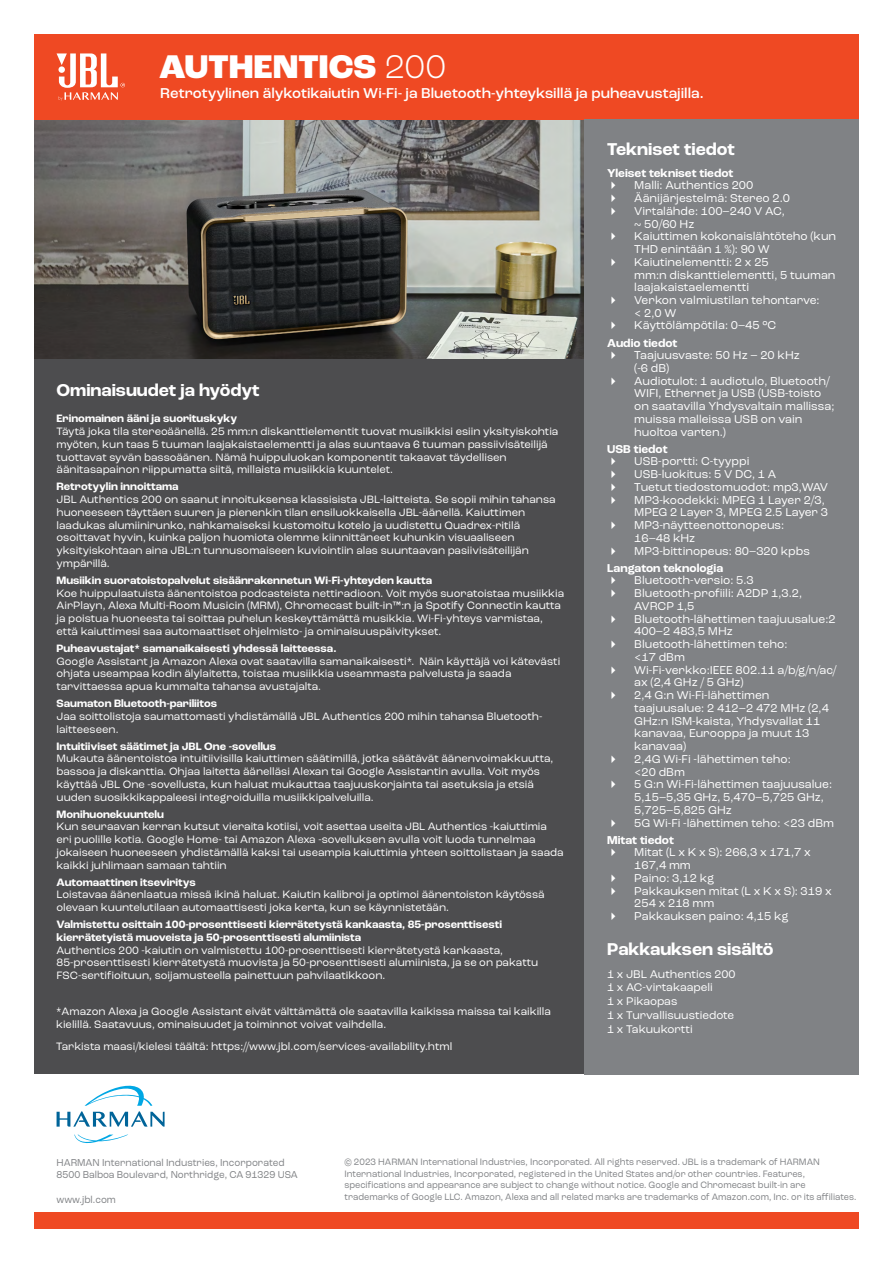
<style>
.page{position:relative;width:893px;height:1263px;background:#fff}
.page>*{position:absolute;margin:0;border:0;box-sizing:border-box;transform-origin:0 0}
.t1{font:800 34.5px "Roc Grotesk";color:#fff}
.t2{font:700 18px "Roc Grotesk";color:#fff}
.t3{font:500 15px "Roc Grotesk";color:#fff}
.t4{font:12px/12.8px "Roc Grotesk";color:#fff}
.t5{font:700 12px "Roc Grotesk";color:#fff}
.t6{font:11.7px/13.6px "Roc Grotesk";color:#fff}
.t7{font:11.25px/12.8px "Roc Grotesk";color:#fff}
.t8{font:700 11.25px/12.8px "Roc Grotesk";color:#fff}
.t9{font:10.5px/12.6px "Roc Grotesk";color:#808285;scale:.94 1}
.t10{font:9.75px/11.7px "Roc Grotesk";color:#808285;scale:.94 1}
.s1{font-weight:300}
</style>
<div class="page">
<img style="left:34px;top:119px;width:551px;height:240px">
<div style="left:34px;top:1213px;width:825px;height:16px;background:#ef4923"></div>
<svg style="left:74px;top:1134px;width:54px;height:9px"></svg>
<svg style="left:57px;top:1085px;width:108px;height:42px"></svg>
<div style="left:34px;top:34px;width:825px;height:85px;background:#ef4923"></div>
<svg style="left:57px;top:53px;width:68px;height:48px"></svg>
<div style="left:34px;top:359px;width:553px;height:715px;background:#4d4d4f"></div>
<div style="left:585px;top:119px;width:274px;height:955px;background:#808285"></div>
<h1 class="t1" style="left:159px;top:45px;width:289px">AUTHENTICS <span class="s1">200</span></h1>
<h3 class="t3" style="left:160px;top:84px;width:545px">Retrotyylinen älykotikaiutin Wi-Fi- ja Bluetooth-yhteyksillä ja puheavustajilla.</h3>
<h2 class="t2" style="left:57px;top:378px;width:205px">Ominaisuudet ja hyödyt</h2>
<p class="t8" style="left:57px;top:412px;width:182px">Erinomainen ääni ja suorituskyky</p>
<p class="t7" style="left:57px;top:425px;width:503px">Täytä joka tila stereoäänellä. 25 mm:n diskanttielementit tuovat musiikkisi esiin yksityiskohtia myöten, kun taas 5 tuuman laajakaistaelementti ja alas suuntaava 6 tuuman passiivisäteilijä tuottavat syvän bassoäänen. Nämä huippuluokan komponentit takaavat täydellisen äänitasapainon riippumatta siitä, millaista musiikkia kuuntelet.</p>
<p class="t8" style="left:57px;top:480px;width:123px">Retrotyylin innoittama</p>
<p class="t7" style="left:57px;top:493px;width:501px">JBL Authentics 200 on saanut innoituksensa klassisista JBL-laitteista. Se sopii mihin tahansa huoneeseen täyttäen suuren ja pienenkin tilan ensiluokkaisella JBL-äänellä. Kaiuttimen laadukas alumiinirunko, nahkamaiseksi kustomoitu kotelo ja uudistettu Quadrex-ritilä osoittavat hyvin, kuinka paljon huomiota olemme kiinnittäneet kuhunkin visuaaliseen yksityiskohtaan aina JBL:n tunnusomaiseen kuviointiin alas suuntaavan pasiivisäteilijän ympärillä.</p>
<p class="t8" style="left:57px;top:574px;width:377px">Musiikin suoratoistopalvelut sisäänrakennetun Wi-Fi-yhteyden kautta</p>
<p class="t7" style="left:57px;top:586px;width:509px">Koe huippulaatuista äänentoistoa podcasteista nettiradioon. Voit myös suoratoistaa musiikkia AirPlayn, Alexa Multi-Room Musicin (MRM), Chromecast built-in™:n ja Spotify Connectin kautta ja poistua huoneesta tai soittaa puhelun keskeyttämättä musikkia. Wi-Fi-yhteys varmistaa, että kaiuttimesi saa automaattiset ohjelmisto- ja ominaisuuspäivitykset.</p>
<p class="t8" style="left:57px;top:642px;width:281px">Puheavustajat* samanaikaisesti yhdessä laitteessa.</p>
<p class="t7" style="left:57px;top:654px;width:505px">Google Assistant ja Amazon Alexa ovat saatavilla samanaikaisesti*. Näin käyttäjä voi kätevästi ohjata useampaa kodin älylaitetta, toistaa musiikkia useammasta palvelusta ja saada tarvittaessa apua kummalta tahansa avustajalta.</p>
<p class="t8" style="left:57px;top:697px;width:162px">Saumaton Bluetooth-pariliitos</p>
<p class="t7" style="left:57px;top:710px;width:487px">Jaa soittolistoja saumattomasti yhdistämällä JBL Authentics 200 mihin tahansa Bluetooth&shy;laitteeseen.</p>
<p class="t8" style="left:57px;top:740px;width:221px">Intuitiiviset säätimet ja JBL One -sovellus</p>
<p class="t7" style="left:57px;top:752px;width:498px">Mukauta äänentoistoa intuitiivisilla kaiuttimen säätimillä, jotka säätävät äänenvoimakkuutta, bassoa ja diskanttia. Ohjaa laitetta äänelläsi Alexan tai Google Assistantin avulla. Voit myös käyttää JBL One -sovellusta, kun haluat mukauttaa taajuuskorjainta tai asetuksia ja etsiä uuden suosikkikappaleesi integroiduilla musiikkipalveluilla.</p>
<p class="t8" style="left:57px;top:808px;width:109px">Monihuonekuuntelu</p>
<p class="t7" style="left:57px;top:820px;width:509px">Kun seuraavan kerran kutsut vieraita kotiisi, voit asettaa useita JBL Authentics -kaiuttimia eri puolille kotia. Google Home- tai Amazon Alexa -sovelluksen avulla voit luoda tunnelmaa jokaiseen huoneeseen yhdistämällä kaksi tai useampia kaiuttimia yhteen soittolistaan ja saada kaikki juhlimaan samaan tahtiin</p>
<p class="t8" style="left:57px;top:876px;width:141px">Automaattinen itseviritys</p>
<p class="t7" style="left:57px;top:888px;width:490px">Loistavaa äänenlaatua missä ikinä haluat. Kaiutin kalibroi ja optimoi äänentoiston käytössä olevaan kuuntelutilaan automaattisesti joka kerta, kun se käynnistetään.</p>
<p class="t8" style="left:57px;top:918px;width:447px">Valmistettu osittain 100-prosenttisesti kierrätetystä kankaasta, 85-prosenttisesti kierrätetyistä muoveista ja 50-prosenttisesti alumiinista</p>
<p class="t7" style="left:57px;top:943px;width:483px">Authentics 200 -kaiutin on valmistettu 100-prosenttisesti kierrätetystä kankaasta,<br>85-prosenttisesti kierrätetystä muovista ja 50-prosenttisesti alumiinista, ja se on pakattu<br>FSC-sertifioituun, soijamusteella painettuun pahvilaatikkoon.</p>
<p class="t7" style="left:56px;top:1005px;width:496px">*Amazon Alexa ja Google Assistant eivät välttämättä ole saatavilla kaikissa maissa tai kaikilla kielillä. Saatavuus, ominaisuudet ja toiminnot voivat vaihdella.</p>
<p class="t7" style="left:56px;top:1040px;width:398px">Tarkista maasi/kielesi täältä: https://www.jbl.com/services-availability.html</p>
<h2 class="t2" style="left:607px;top:138px;width:129px">Tekniset tiedot</h2>
<p class="t5" style="left:607px;top:165px;width:128px">Yleiset tekniset tiedot</p>
<p class="t4" style="left:634px;top:179px;width:203px">Malli: Authentics 200<br>Äänijärjestelmä: Stereo 2.0<br>Virtalähde: 100–240 V AC,<br>~ 50/60 Hz<br>Kaiuttimen kokonaislähtöteho (kun<br>THD enintään 1 %): 90 W<br>Kaiutinelementti: 2 x 25<br>mm:n diskanttielementti, 5 tuuman laajakaistaelementti<br>Verkon valmiustilan tehontarve:<br>&lt; 2,0 W<br>Käyttölämpötila: 0–45 °C</p>
<p class="t5" style="left:607px;top:335px;width:72px">Audio tiedot</p>
<p class="t4" style="left:634px;top:349px;width:202px">Taajuusvaste: 50 Hz – 20 kHz<br>(-6 dB)<br>Audiotulot: 1 audiotulo, Bluetooth/<br>WIFI, Ethernet ja USB (USB-toisto on saatavilla Yhdysvaltain mallissa; muissa malleissa USB on vain huoltoa varten.)</p>
<p class="t5" style="left:607px;top:441px;width:62px">USB tiedot</p>
<p class="t4" style="left:634px;top:455px;width:195px">USB-portti: C-tyyppi<br>USB-luokitus: 5 V DC, 1 A<br>Tuetut tiedostomuodot: mp3,WAV<br>MP3-koodekki: MPEG 1 Layer 2/3,<br>MPEG 2 Layer 3, MPEG 2.5 Layer 3<br>MP3-näytteenottonopeus:<br>16–48 kHz<br>MP3-bittinopeus: 80–320 kpbs</p>
<p class="t5" style="left:607px;top:560px;width:118px">Langaton teknologia</p>
<p class="t4" style="left:634px;top:574px;width:204px">Bluetooth-versio: 5.3<br>Bluetooth-profiili: A2DP 1,3.2,<br>AVRCP 1,5<br>Bluetooth-lähettimen taajuusalue:2<br>400–2 483,5 MHz<br>Bluetooth-lähettimen teho:<br>&lt;17 dBm<br>Wi-Fi-verkko:IEEE 802.11 a/b/g/n/ac/ ax (2,4 GHz / 5 GHz)<br>2,4 G:n Wi-Fi-lähettimen taajuusalue: 2 412–2 472 MHz (2,4<br>GHz:n ISM-kaista, Yhdysvallat 11 kanavaa, Eurooppa ja muut 13 kanavaa)<br>2,4G Wi-Fi -lähettimen teho:<br>&lt;20 dBm<br>5 G:n Wi-Fi-lähettimen taajuusalue:<br>5,15–5,35 GHz, 5,470–5,725 GHz,<br>5,725–5,825 GHz<br>5G Wi-Fi -lähettimen teho: &lt;23 dBm</p>
<p class="t5" style="left:607px;top:832px;width:68px">Mitat tiedot</p>
<p class="t4" style="left:634px;top:846px;width:199px">Mitat (L x K x S): 266,3 x 171,7 x<br>167,4 mm<br>Paino: 3,12 kg<br>Pakkauksen mitat (L x K x S): 319 x<br>254 x 218 mm<br>Pakkauksen paino: 4,15 kg</p>
<h2 class="t2" style="left:607px;top:938px;width:168px">Pakkauksen sisältö</h2>
<p class="t6" style="left:607px;top:967px;width:130px">1 x JBL Authentics 200<br>1 x AC-virtakaapeli<br>1 x Pikaopas<br>1 x Turvallisuustiedote<br>1 x Takuukortti</p>
<p class="t9" style="left:57px;top:1156px;width:258px">HARMAN International Industries, Incorporated<br>8500 Balboa Boulevard, Northridge, CA 91329 USA</p>
<p class="t9" style="left:57px;top:1193px;width:65px">www.jbl.com</p>
<p class="t10" style="left:344px;top:1156px;width:546px">© 2023 HARMAN International Industries, Incorporated. All rights reserved. JBL is a trademark of HARMAN International Industries, Incorporated, registered in the United States and/or other countries. Features, specifications and appearance are subject to change without notice. Google and Chromecast built-in are trademarks of Google LLC. Amazon, Alexa and all related marks are trademarks of Amazon.com, Inc. or its affiliates.</p>
</div>
